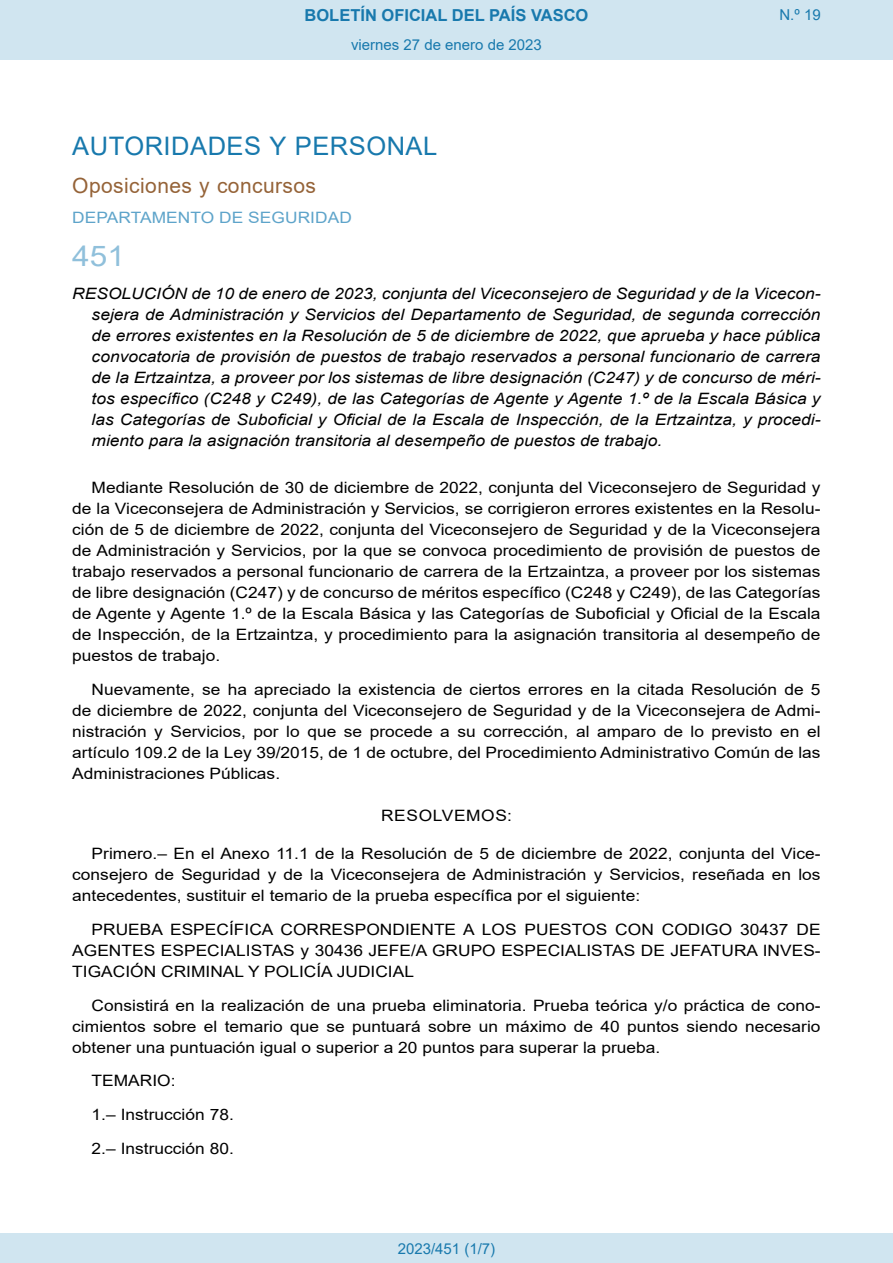
<style>
.page{position:relative;width:893px;height:1263px;background:#fff}
.page>*{position:absolute;margin:0;border:0;box-sizing:border-box;transform-origin:0 0}
.BOPVOrden{font:28.5px "Arial";color:#90c0db;scale:1.11 1}
.BOPVSeccion{font:25.5px "Arial";letter-spacing:.02em;color:#1879ad}
.BOPVSubseccion{font:21px "Arial";letter-spacing:.02em;color:#956338}
.t1{font:700 16.5px "Arial";color:#1879ad}
.BOPVDetalle{font:15.6px/21px "Arial";color:#000;text-align:justify;scale:1.11 1}
.BOPVTitulo{font:italic 15.6px/21px "Arial";color:#000;text-align:justify;scale:1.11 1}
.BOPVOrganismo{font:15.6px "Arial";letter-spacing:.005em;color:#5ea4ca;scale:1.11 1}
.BOPVClave{font:15.6px "Arial";letter-spacing:.035em;color:#000;scale:1.11 1}
.Paginacion_Centro{font:15px "Arial";color:#1879ad}
</style>
<div class="page">
<div style="left:0;top:0;width:893px;height:60px;background:#d0e5f0"></div>
<div style="left:0;top:1233px;width:893px;height:30px;background:#d0e5f0"></div>
<p class="t1" style="left:305px;top:3px;width:285px">BOLETÍN OFICIAL DEL PAÍS VASCO</p>
<p class="Paginacion_Centro" style="left:351px;top:35px;width:192px">viernes 27 de enero de 2023</p>
<p class="Paginacion_Centro" style="left:779px;top:5px;width:43px">N.º 19</p>
<p class="BOPVSeccion" style="left:72px;top:128px;width:366px">AUTORIDADES Y PERSONAL</p>
<p class="BOPVSubseccion" style="left:72px;top:171px;width:245px">Oposiciones y concursos</p>
<p class="BOPVOrganismo" style="left:72px;top:207px;width:253px">DEPARTAMENTO DE SEGURIDAD</p>
<p class="BOPVOrden" style="left:72px;top:236px;width:49px">451</p>
<p class="BOPVTitulo" style="left:92px;top:284px;width:658px;text-indent:-19px">RESOLUCIÓN de 10 de enero de 2023, conjunta del Viceconsejero de Seguridad y de la Vicecon&shy;sejera de Administración y Servicios del Departamento de Seguridad, de segunda corrección de errores existentes en la Resolución de 5 de diciembre de 2022, que aprueba y hace pública convocatoria de provisión de puestos de trabajo reservados a personal funcionario de carrera de la Ertzaintza, a proveer por los sistemas de libre designación (C247) y de concurso de méri&shy;tos específico (C248 y C249), de las Categorías de Agente y Agente 1.º de la Escala Básica y las Categorías de Suboficial y Oficial de la Escala de Inspección, de la Ertzaintza, y procedi&shy;miento para la asignación transitoria al desempeño de puestos de trabajo.</p>
<p class="BOPVDetalle" style="left:72px;top:477px;width:676px;text-indent:19px">Mediante Resolución de 30 de diciembre de 2022, conjunta del Viceconsejero de Seguridad y de la Viceconsejera de Administración y Servicios, se corrigieron errores existentes en la Resolu&shy;ción de 5 de diciembre de 2022, conjunta del Viceconsejero de Seguridad y de la Viceconsejera de Administración y Servicios, por la que se convoca procedimiento de provisión de puestos de trabajo reservados a personal funcionario de carrera de la Ertzaintza, a proveer por los sistemas de libre designación (C247) y de concurso de méritos específico (C248 y C249), de las Categorías de Agente y Agente 1.º de la Escala Básica y las Categorías de Suboficial y Oficial de la Escala de Inspección, de la Ertzaintza, y procedimiento para la asignación transitoria al desempeño de puestos de trabajo.</p>
<p class="BOPVDetalle" style="left:72px;top:679px;width:676px;text-indent:19px">Nuevamente, se ha apreciado la existencia de ciertos errores en la citada Resolución de 5 de diciembre de 2022, conjunta del Viceconsejero de Seguridad y de la Viceconsejera de Admi&shy;nistración y Servicios, por lo que se procede a su corrección, al amparo de lo previsto en el artículo 109.2 de la Ley 39/2015, de 1 de octubre, del Procedimiento Administrativo Común de las Administraciones Públicas.</p>
<p class="BOPVClave" style="left:381px;top:805px;width:119px">RESOLVEMOS:</p>
<p class="BOPVDetalle" style="left:72px;top:843px;width:676px;text-indent:19px">Primero.– En el Anexo 11.1 de la Resolución de 5 de diciembre de 2022, conjunta del Vice&shy;consejero de Seguridad y de la Viceconsejera de Administración y Servicios, reseñada en los antecedentes, sustituir el temario de la prueba específica por el siguiente:</p>
<p class="BOPVDetalle" style="left:72px;top:919px;width:676px;text-indent:19px">PRUEBA ESPECÍFICA CORRESPONDIENTE A LOS PUESTOS CON CODIGO 30437 DE AGENTES ESPECIALISTAS y 30436 JEFE/A GRUPO ESPECIALISTAS DE JEFATURA INVES-TIGACIÓN CRIMINAL Y POLICÍA JUDICIAL</p>
<p class="BOPVDetalle" style="left:72px;top:994px;width:676px;text-indent:19px">Consistirá en la realización de una prueba eliminatoria. Prueba teórica y/o práctica de cono&shy;cimientos sobre el temario que se puntuará sobre un máximo de 40 puntos siendo necesario obtener una puntuación igual o superior a 20 puntos para superar la prueba.</p>
<p class="BOPVDetalle" style="left:92px;top:1070px;width:77px">TEMARIO:</p>
<p class="BOPVDetalle" style="left:92px;top:1104px;width:130px">1.– Instrucción 78.</p>
<p class="BOPVDetalle" style="left:92px;top:1138px;width:130px">2.– Instrucción 80.</p>
<p class="Paginacion_Centro" style="left:398px;top:1238px;width:99px">2023/451 (1/7)</p>
</div>
